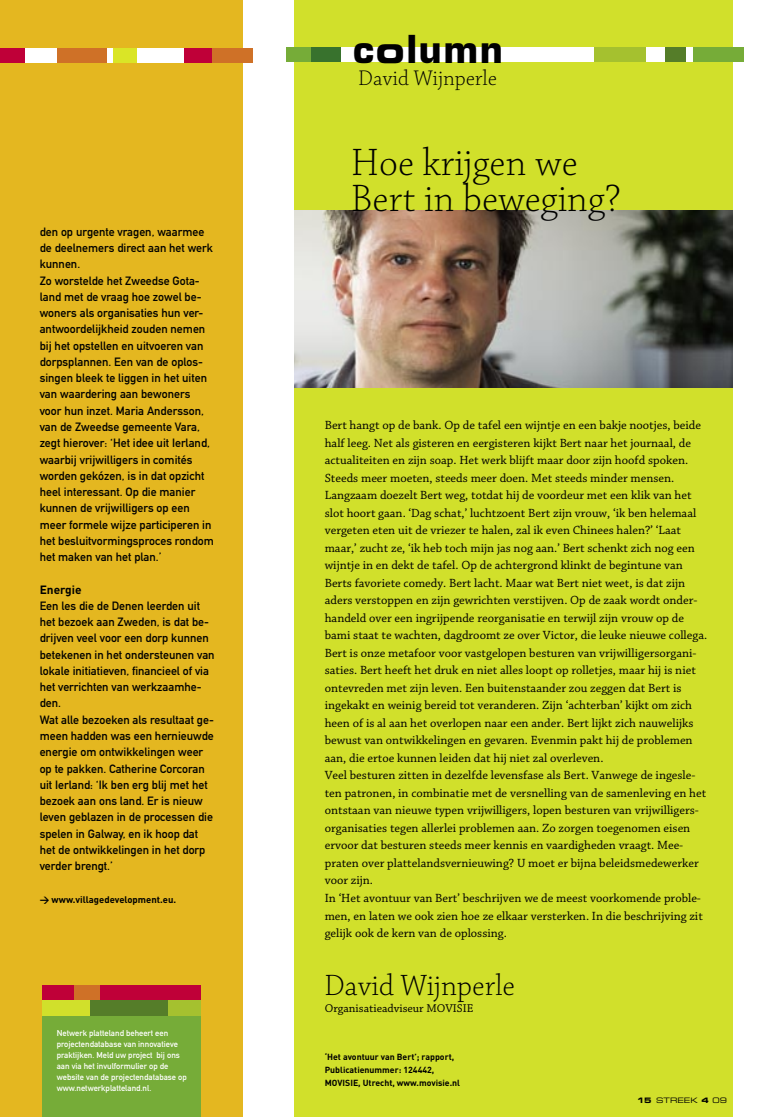
<style>
.page{position:relative;width:780px;height:1117px;background:#fff}
.page>*{position:absolute;margin:0;border:0;box-sizing:border-box;transform-origin:0 0}
.Column-naam{font:40.62px "Chaparral MM 250 32";letter-spacing:.02em;color:#000}
.t1{font:700 37.5px "Eurostile";color:#000}
.Column-naam-2{font:31.25px "Chaparral MM 250 25";letter-spacing:.02em;color:#000}
.Column-naam-3{font:22.5px "Chaparral MM 250 18";letter-spacing:.02em;color:#000}
.Streekbewoners-plat{font:12.5px/17.5px "Chaparral MM 390 10";color:#000}
.Streek-idee-plat_din{font:11.88px/16.2px "DIN Mittelschrift";color:#000}
.Column-naam-4{font:11.88px "Chaparral MM 390 9";color:#000}
.Streek-idee-plat_din-2{font:700 11.88px "DIN";color:#000}
.Meer_info{font:700 9.5px "DIN";color:#000}
.Meer_info-2{font:700 8.75px "DIN";color:#000}
.artikel-kadertxt{font:8.38px/11px "DIN Mittelschrift";color:#fff}
.t2{font:7.5px "Eurostile Extended Two";color:#000}
.s1{font-family:"Eurostile Bold Extended Two";font-weight:400;font-size:36.25px}
.s2{font-family:"Eurostile Bold Extended Two"}
</style>
<div class="page">
<div style="left:0;top:0;width:243px;height:1116px;background:#e4b720"></div>
<div style="left:295px;top:0;width:437px;height:1116px;background:#d1e02b"></div>
<img style="left:295px;top:211px;width:437px;height:177px">
<div style="left:275px;top:48px;width:454px;height:14px;background:#fff"></div>
<div style="left:286px;top:48px;width:32px;height:14px;background:#76ac38"></div>
<div style="left:594px;top:48px;width:52px;height:14px;background:#a5c12f"></div>
<div style="left:665px;top:48px;width:21px;height:14px;background:#557d29"></div>
<div style="left:311px;top:48px;width:30px;height:14px;background:#38722d"></div>
<div style="left:693px;top:48px;width:51px;height:14px;background:#76ac38"></div>
<div style="left:182px;top:48px;width:47px;height:14px;background:#bf0038"></div>
<div style="left:0;top:48px;width:183px;height:14px;background:#fff"></div>
<div style="left:113px;top:48px;width:24px;height:14px;background:#dae526"></div>
<div style="left:55px;top:48px;width:52px;height:14px;background:#cf7127"></div>
<div style="left:24px;top:48px;width:33px;height:14px;background:#fff"></div>
<div style="left:0;top:48px;width:25px;height:14px;background:#bf0038"></div>
<div style="left:212px;top:48px;width:40px;height:14px;background:#cf7127"></div>
<div style="left:43px;top:1011px;width:158px;height:105px;background:#76ac38"></div>
<div style="left:43px;top:984px;width:32px;height:16px;background:#bf0038"></div>
<div style="left:74px;top:984px;width:26px;height:16px;background:#cf7127"></div>
<div style="left:100px;top:984px;width:101px;height:16px;background:#bf0038"></div>
<div style="left:43px;top:999px;width:48px;height:16px;background:#d1e02b"></div>
<div style="left:91px;top:999px;width:78px;height:16px;background:#557d29"></div>
<div style="left:169px;top:999px;width:32px;height:16px;background:#a5c12f"></div>
<p class="Streek-idee-plat_din" style="left:40px;top:223px;width:175px">den op urgente vragen, waarmee de deelnemers direct aan het werk kunnen.</p>
<p class="Streek-idee-plat_din" style="left:40px;top:272px;width:176px">Zo worstelde het Zweedse Gota&shy;land met de vraag hoe zowel be&shy;woners als organisaties hun ver&shy;antwoordelijkheid zouden nemen bij het opstellen en uitvoeren van dorpsplannen. Een van de oplos&shy;singen bleek te liggen in het uiten van waardering aan bewoners voor hun inzet. Maria Andersson, van de Zweedse gemeente Vara, zegt hierover: ‘Het idee uit Ierland, waarbij vrijwilligers in comités worden gekózen, is in dat opzicht heel interessant. Op die manier kunnen de vrijwilligers op een meer formele wijze participeren in het besluitvormingsproces rondom het maken van het plan.’</p>
<p class="Streek-idee-plat_din-2" style="left:40px;top:581px;width:43px">Energie</p>
<p class="Streek-idee-plat_din" style="left:40px;top:597px;width:176px">Een les die de Denen leerden uit het bezoek aan Zweden, is dat be&shy;drijven veel voor een dorp kunnen betekenen in het ondersteunen van lokale initiatieven, financieel of via het verrichten van werkzaamhe&shy;den.</p>
<p class="Streek-idee-plat_din" style="left:40px;top:711px;width:176px">Wat alle bezoeken als resultaat ge&shy;meen hadden was een hernieuwde energie om ontwikkelingen weer op te pakken. Catherine Corcoran uit Ierland: ‘Ik ben erg blij met het bezoek aan ons land. Er is nieuw leven geblazen in de processen die spelen in Galway, en ik hoop dat het de ontwikkelingen in het dorp verder brengt.’</p>
<p class="Meer_info" style="left:40px;top:892px;width:138px">&gt; www.villagedevelopment.eu.</p>
<p class="artikel-kadertxt" style="left:57px;top:1027px;width:113px">Netwerk platteland beheert een</p>
<p class="artikel-kadertxt" style="left:57px;top:1038px;width:125px">projectendatabase van innovatieve praktijken. Meld uw project bij ons</p>
<p class="artikel-kadertxt" style="left:57px;top:1060px;width:131px">aan via het invulformulier op de website van de projectendatabase op</p>
<p class="artikel-kadertxt" style="left:57px;top:1082px;width:96px">www.netwerkplatteland.nl.</p>
<p class="t1" style="left:353px;top:26px;width:151px">c<span class="s1">o</span>lumn</p>
<p class="Column-naam-3" style="left:358px;top:65px;width:140px">David Wijnperle</p>
<p class="Column-naam" style="left:351px;top:139px;width:227px">Hoe krijgen we</p>
<p class="Column-naam" style="left:351px;top:175px;width:271px">Bert in beweging?</p>
<p class="Streekbewoners-plat" style="left:325px;top:416px;width:378px">Bert hangt op de bank. Op de tafel een wijntje en een bakje nootjes, beide half leeg. Net als gisteren en eergisteren kijkt Bert naar het journaal, de actualiteiten en zijn soap. Het werk blijft maar door zijn hoofd spoken.<br>Steeds meer moeten, steeds meer doen. Met steeds minder mensen.</p>
<p class="Streekbewoners-plat" style="left:325px;top:486px;width:384px">Langzaam doezelt Bert weg, totdat hij de voordeur met een klik van het slot hoort gaan. ‘Dag schat,’ luchtzoent Bert zijn vrouw, ‘ik ben helemaal vergeten eten uit de vriezer te halen, zal ik even Chinees halen?’ ‘Laat maar,’ zucht ze, ‘ik heb toch mijn jas nog aan.’ Bert schenkt zich nog een wijntje in en dekt de tafel. Op de achtergrond klinkt de begintune van Berts favoriete comedy. Bert lacht. Maar wat Bert niet weet, is dat zijn aders verstoppen en zijn gewrichten verstijven. Op de zaak wordt onder&shy;handeld over een ingrijpende reorganisatie en terwijl zijn vrouw op de bami staat te wachten, dagdroomt ze over Victor, die leuke nieuwe collega.</p>
<p class="Streekbewoners-plat" style="left:325px;top:644px;width:373px">Bert is onze metafoor voor vastgelopen besturen van vrijwilligersorgani&shy;saties. Bert heeft het druk en niet alles loopt op rolletjes, maar hij is niet ontevreden met zijn leven. Een buitenstaander zou zeggen dat Bert is ingekakt en weinig bereid tot veranderen. Zijn ‘achterban’ kijkt om zich heen of is al aan het overlopen naar een ander. Bert lijkt zich nauwelijks bewust van ontwikkelingen en gevaren. Evenmin pakt hij de problemen aan, die ertoe kunnen leiden dat hij niet zal overleven.</p>
<p class="Streekbewoners-plat" style="left:325px;top:766px;width:383px">Veel besturen zitten in dezelfde levensfase als Bert. Vanwege de ingesle&shy;ten patronen, in combinatie met de versnelling van de samenleving en het ontstaan van nieuwe typen vrijwilligers, lopen besturen van vrijwilligers&shy;organisaties tegen allerlei problemen aan. Zo zorgen toegenomen eisen ervoor dat besturen steeds meer kennis en vaardigheden vraagt. Mee&shy;praten over plattelandsvernieuwing? U moet er bijna beleidsmedewerker voor zijn.</p>
<p class="Streekbewoners-plat" style="left:325px;top:889px;width:379px">In ‘Het avontuur van Bert’ beschrijven we de meest voorkomende proble&shy;men, en laten we ook zien hoe ze elkaar versterken. In die beschrijving zit gelijk ook de kern van de oplossing.</p>
<p class="Column-naam-2" style="left:325px;top:966px;width:191px">David Wijnperle</p>
<p class="Column-naam-4" style="left:325px;top:1001px;width:150px">Organisatieadviseur MOVISIE</p>
<p class="Meer_info-2" style="left:325px;top:1050px;width:131px">‘Het avontuur van Bert’; rapport,</p>
<p class="Meer_info-2" style="left:325px;top:1063px;width:111px">Publicatienummer: 124442,</p>
<p class="Meer_info-2" style="left:325px;top:1076px;width:137px">MOVISIE, Utrecht, www.movisie.nl</p>
<p class="t2" style="left:637px;top:1094px;width:92px"><span class="s2">15</span> STREEK <span class="s2">4</span> 09</p>
</div>
